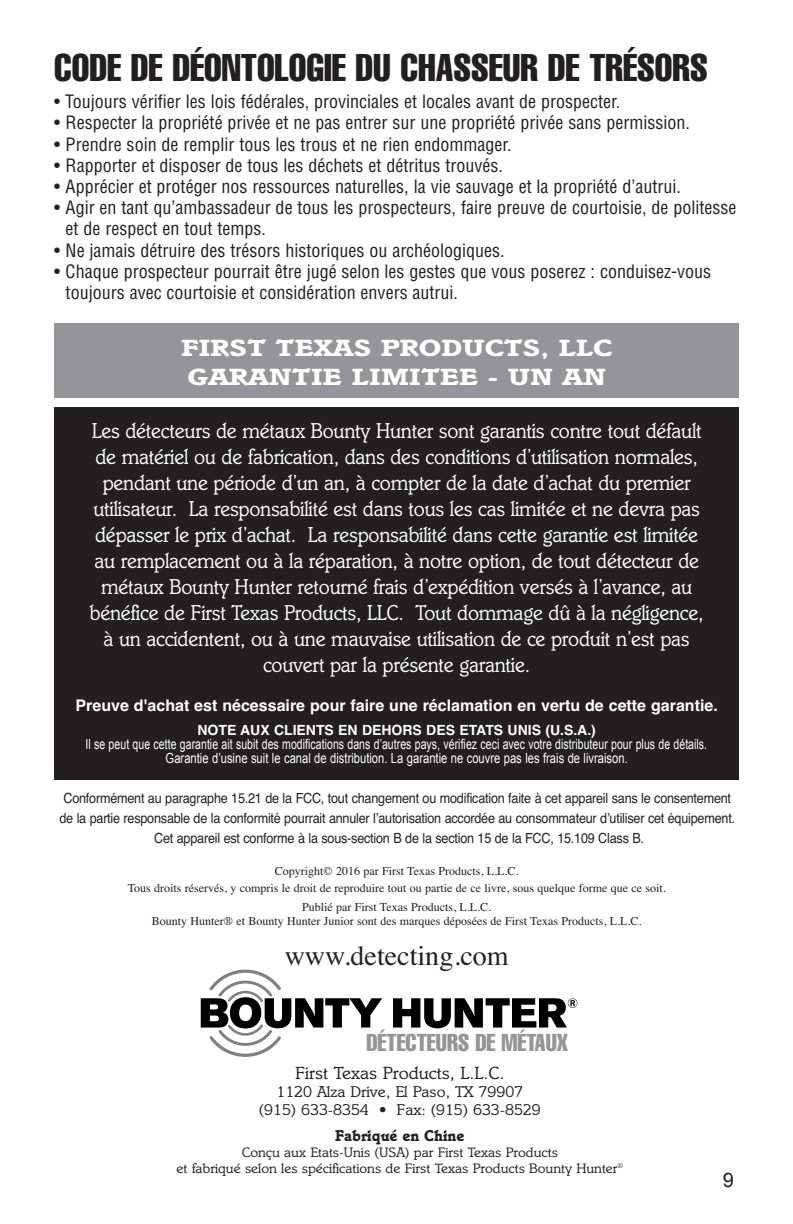
<style>
.page{position:relative;width:793px;height:1224px;background:#fff}
.page>*{position:absolute;margin:0;border:0;box-sizing:border-box;transform-origin:0 0}
.t1{font:extra-condensed 38px "Helvetica";color:#231f20}
.t2{font:28px "Times";color:#231f20}
.t3{font:700 24px/28.8px "Italia";color:#fff;scale:1.3 1}
.t4{font:extra-condensed 24px "Helvetica";color:#939598}
.t5{font:22px/26px "Italia";letter-spacing:-.01em;color:#fff;text-align:center;scale:.9 1}
.t6{font:20px "Arial";color:#231f20}
.t7{font:condensed 18px/21.2px "Helvetica";color:#231f20}
.t8{font:18px "Italia";color:#231f20}
.t9{font:700 16px "Helvetica";color:#fff}
.t10{font:16px/18px "Italia";color:#231f20;text-align:center}
.t11{font:700 16px "Italia";color:#231f20}
.t12{font:14px/20px "Helvetica";letter-spacing:-.015em;color:#231f20;text-align:center;scale:.9 1}
.t13{font:14px/14px "Arial";letter-spacing:.005em;color:#fff;text-align:center;scale:.75 1}
.t14{font:14px/16px "Italia";color:#231f20;text-align:center}
.t15{font:700 14px "Helvetica";color:#fff}
.t16{font:12px/16.8px "Times";color:#231f20;text-align:center}
</style>
<div class="page">
<div style="left:54px;top:408px;width:684px;height:372px;background:#231f20"></div>
<div style="left:54px;top:324px;width:684px;height:74px;background:#939598"></div>
<svg style="left:200px;top:970px;width:182px;height:87px"></svg>
<svg style="left:393px;top:998px;width:184px;height:30px"></svg>
<div style="left:334px;top:1031px;width:235px;height:31px;background:#fff"></div>
<h1 class="t1" style="left:54px;top:54px;width:654px">CODE DE DÉONTOLOGIE DU CHASSEUR DE TRÉSORS</h1>
<p class="t7" style="left:54px;top:91px;width:567px">• Toujours vérifier les lois fédérales, provinciales et locales avant de prospecter.</p>
<p class="t7" style="left:54px;top:113px;width:636px">• Respecter la propriété privée et ne pas entrer sur une propriété privée sans permission.</p>
<p class="t7" style="left:54px;top:134px;width:458px">• Prendre soin de remplir tous les trous et ne rien endommager.</p>
<p class="t7" style="left:54px;top:155px;width:450px">• Rapporter et disposer de tous les déchets et détritus trouvés.</p>
<p class="t7" style="left:54px;top:176px;width:628px">• Apprécier et protéger nos ressources naturelles, la vie sauvage et la propriété d’autrui.</p>
<p class="t7" style="left:66px;top:197px;width:672px;text-indent:-11px">• Agir en tant qu’ambassadeur de tous les prospecteurs, faire preuve de courtoisie, de politesse et de respect en tout temps.</p>
<p class="t7" style="left:54px;top:240px;width:452px">• Ne jamais détruire des trésors historiques ou archéologiques.</p>
<p class="t7" style="left:66px;top:261px;width:646px;text-indent:-11px">• Chaque prospecteur pourrait être jugé selon les gestes que vous poserez : conduisez-vous toujours avec courtoisie et considération envers autrui.</p>
<h3 class="t3" style="left:181px;top:336px;width:333px">FIRST TEXAS PRODUCTS, LLC<br>GARANTIE LIMITEE - UN AN</h3>
<p class="t5" style="left:90px;top:420px;width:683px">Les détecteurs de métaux Bounty Hunter sont garantis contre tout défault de matériel ou de fabrication, dans des conditions d’utilisation normales, pendant une période d’un an, à compter de la date d’achat du premier utilisateur. La responsabilité est dans tous les cas limitée et ne devra pas dépasser le prix d’achat. La responsabilité dans cette garantie est limitée au remplacement ou à la réparation, à notre option, de tout détecteur de métaux Bounty Hunter retourné frais d’expédition versés à l’avance, au bénéfice de First Texas Products, LLC. Tout dommage dû à la négligence, à un accidentent, ou à une mauvaise utilisation de ce produit n’est pas couvert par la présente garantie.</p>
<p class="t9" style="left:76px;top:696px;width:643px">Preuve d'achat est nécessaire pour faire une réclamation en vertu de cette garantie.</p>
<p class="t15" style="left:197px;top:722px;width:400px">NOTE AUX CLIENTS EN DEHORS DES ETATS UNIS (U.S.A.)</p>
<p class="t13" style="left:85px;top:737px;width:829px">Il se peut que cette garantie ait subit des modifications dans d’autres pays, vérifiez ceci avec votre distributeur pour plus de détails.<br>Garantie d’usine suit le canal de distribution. La garantie ne couvre pas les frais de livraison.</p>
<p class="t12" style="left:59px;top:788px;width:751px">Conformément au paragraphe 15.21 de la FCC, tout changement ou modification faite à cet appareil sans le consentement de la partie responsable de la conformité pourrait annuler l’autorisation accordée au consommateur d’utiliser cet équipement.<br>Cet appareil est conforme à la sous-section B de la section 15 de la FCC, 15.109 Class B.</p>
<p class="t16" style="left:128px;top:863px;width:539px">Copyright© 2016 par First Texas Products, L.L.C.<br>Tous droits réservés, y compris le droit de reproduire tout ou partie de ce livre, sous quelque forme que ce soit.</p>
<p class="t16" style="left:152px;top:899px;width:490px;line-height:14.4px">Publié par First Texas Products, L.L.C.<br>Bounty Hunter® et Bounty Hunter Junior sont des marques déposées de First Texas Products, L.L.C.</p>
<h2 class="t2" style="left:284px;top:939px;width:225px">www.detecting.com</h2>
<h3 class="t4" style="left:366px;top:1033px;width:203px">DÉTECTEURS DE MÉTAUX</h3>
<p class="t8" style="left:295px;top:1066px;width:210px">First Texas Products, L.L.C.</p>
<p class="t10" style="left:259px;top:1084px;width:283px">1120 Alza Drive, El Paso, TX 79907 (915) 633-8354 • Fax: (915) 633-8529</p>
<p class="t11" style="left:335px;top:1129px;width:130px">Fabriqué en Chine</p>
<p class="t14" style="left:176px;top:1145px;width:448px">Conçu aux Etats-Unis (USA) par First Texas Products<br>et fabriqué selon les spécifications de First Texas Products Bounty Hunter<sup>®</sup></p>
<p class="t6" style="left:722px;top:1167px;width:13px">9</p>
</div>
